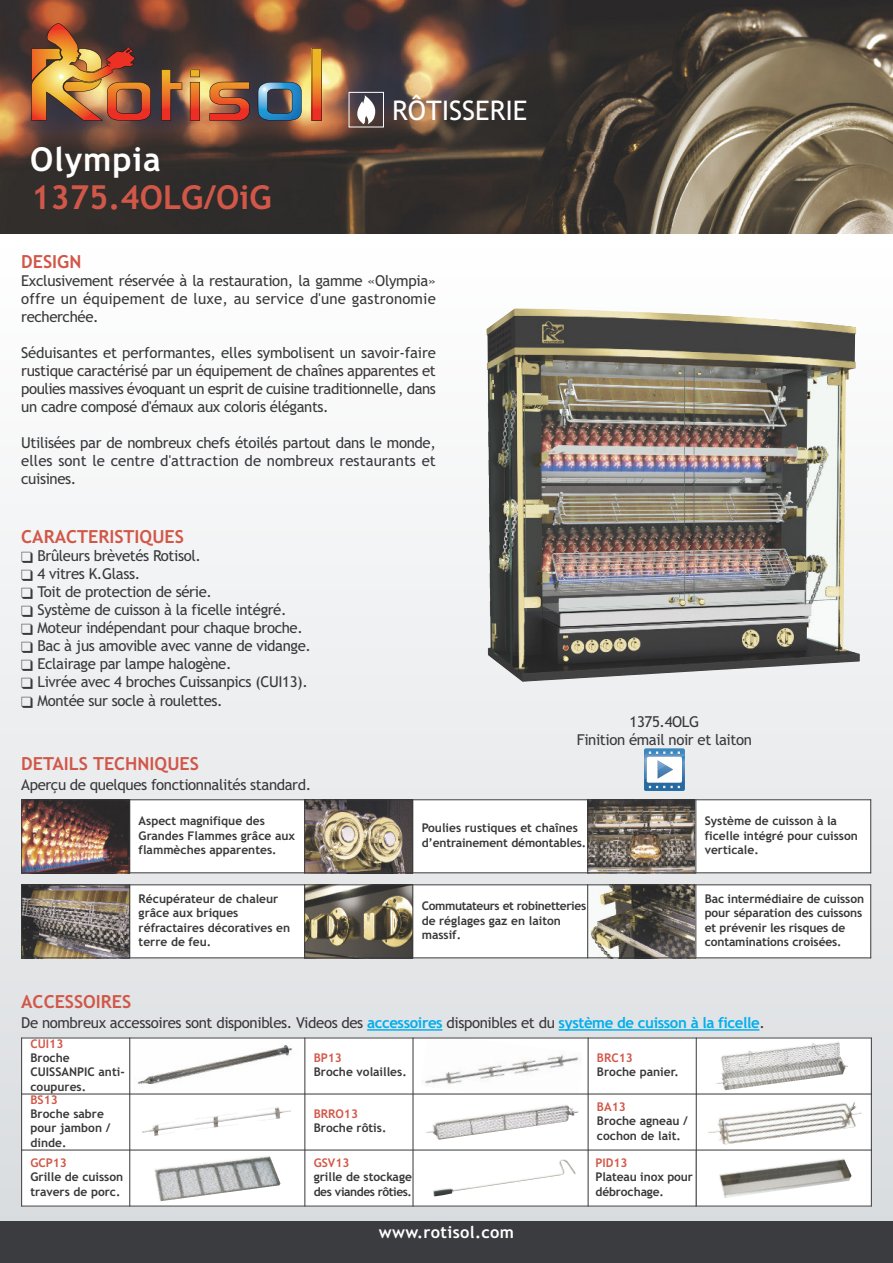
<style>
.page{position:relative;width:893px;height:1263px;background:#fff}
.page>*{position:absolute;margin:0;border:0;box-sizing:border-box;transform-origin:0 0}
.t1{font:700 33px "Trebuchet MS";color:#d15749}
.t2{font:700 33px "Trebuchet MS";letter-spacing:.025em;color:#fff}
.t3{font:27px "Trebuchet MS";color:#fff}
.t4{font:700 18px "Trebuchet MS";color:#d15749}
.t5{font:700 16.5px "Trebuchet MS";letter-spacing:.02em;color:#fff}
.t6{font:15px/18px "Trebuchet MS";letter-spacing:-.025em;color:#39383a;text-align:justify}
.t7{font:700 12px/14.4px "Trebuchet MS";color:#39383a}
.t8{font:700 12px/14.4px "Trebuchet MS";letter-spacing:-.03em;color:#39383a}
.t9{font:700 12px "Trebuchet MS";color:#d15749}
.s1{font-weight:700;color:#00afed}
</style>
<div class="page">
<div style="left:0;top:1220px;width:893px;height:43px;background:#3a3c3f"></div>
<div style="left:0;top:234px;width:893px;height:986px;background:linear-gradient(to bottom,#fff,#d9dcdf)"></div>
<img style="left:0;top:0;width:893px;height:234px">
<svg style="left:312px;top:48px;width:10px;height:73px"></svg>
<svg style="left:258px;top:82px;width:44px;height:39px"></svg>
<svg style="left:209px;top:82px;width:41px;height:39px"></svg>
<svg style="left:190px;top:70px;width:10px;height:51px"></svg>
<svg style="left:161px;top:69px;width:21px;height:52px"></svg>
<img style="left:31px;top:23px;width:120px;height:98px">
<div style="left:349px;top:92px;width:35px;height:35px;border:1px solid #fff"></div>
<svg style="left:357px;top:95px;width:18px;height:29px"></svg>
<img style="left:486px;top:308px;width:374px;height:374px">
<hr style="left:367px;top:1029px;width:75px;height:2px;background:#00afed">
<hr style="left:559px;top:1029px;width:200px;height:2px;background:#00afed">
<div style="left:21px;top:1037px;width:109px;height:57px;background:#fff"></div>
<img style="left:130px;top:1038px;width:174px;height:56px">
<div style="left:305px;top:1037px;width:108px;height:57px;background:#fff"></div>
<div style="left:413px;top:1037px;width:175px;height:57px;background:#fff"></div>
<img style="left:421px;top:1038px;width:160px;height:56px">
<div style="left:588px;top:1037px;width:108px;height:57px;background:#fff"></div>
<div style="left:696px;top:1037px;width:176px;height:57px;background:#fff"></div>
<img style="left:716px;top:1042px;width:132px;height:48px">
<div style="left:21px;top:1094px;width:109px;height:56px;background:#fff"></div>
<div style="left:130px;top:1094px;width:175px;height:56px;background:#fff"></div>
<img style="left:142px;top:1107px;width:149px;height:29px">
<div style="left:305px;top:1094px;width:108px;height:56px;background:#fff"></div>
<div style="left:413px;top:1094px;width:175px;height:56px;background:#fff"></div>
<img style="left:425px;top:1105px;width:154px;height:35px">
<div style="left:588px;top:1094px;width:108px;height:56px;background:#fff"></div>
<div style="left:696px;top:1094px;width:176px;height:56px;background:#fff"></div>
<img style="left:708px;top:1102px;width:154px;height:43px">
<div style="left:21px;top:1150px;width:109px;height:56px;background:#fff"></div>
<div style="left:130px;top:1150px;width:175px;height:56px;background:#fff"></div>
<img style="left:154px;top:1156px;width:127px;height:45px">
<div style="left:305px;top:1150px;width:108px;height:56px;background:#fff"></div>
<div style="left:413px;top:1150px;width:175px;height:56px;background:#fff"></div>
<img style="left:433px;top:1159px;width:143px;height:37px">
<div style="left:587px;top:1150px;width:108px;height:56px;background:#fff"></div>
<div style="left:696px;top:1150px;width:176px;height:56px;background:#fff"></div>
<img style="left:719px;top:1158px;width:133px;height:40px">
<hr style="left:21px;top:1037px;width:1px;height:169px;background:#39383a">
<hr style="left:129px;top:1037px;width:1px;height:169px;background:#39383a">
<hr style="left:304px;top:1037px;width:1px;height:169px;background:#39383a">
<hr style="left:413px;top:1037px;width:1px;height:169px;background:#39383a">
<hr style="left:588px;top:1037px;width:1px;height:169px;background:#39383a">
<hr style="left:696px;top:1037px;width:1px;height:169px;background:#39383a">
<hr style="left:871px;top:1037px;width:1px;height:169px;background:#39383a">
<hr style="left:21px;top:1037px;width:851px;height:1px;background:#39383a">
<hr style="left:21px;top:1094px;width:851px;height:1px;background:#39383a">
<hr style="left:21px;top:1150px;width:851px;height:1px;background:#39383a">
<hr style="left:21px;top:1206px;width:851px;height:1px;background:#39383a">
<img style="left:22px;top:800px;width:107px;height:72px">
<div style="left:130px;top:799px;width:175px;height:74px;background:#fff"></div>
<img style="left:305px;top:800px;width:107px;height:72px">
<div style="left:413px;top:799px;width:175px;height:74px;background:#fff"></div>
<img style="left:588px;top:800px;width:107px;height:72px">
<div style="left:696px;top:799px;width:175px;height:74px;background:#fff"></div>
<hr style="left:21px;top:799px;width:1px;height:74px;background:#39383a">
<hr style="left:129px;top:799px;width:1px;height:74px;background:#39383a">
<hr style="left:304px;top:799px;width:1px;height:74px;background:#39383a">
<hr style="left:412px;top:799px;width:1px;height:74px;background:#39383a">
<hr style="left:587px;top:799px;width:1px;height:74px;background:#39383a">
<hr style="left:695px;top:799px;width:1px;height:74px;background:#39383a">
<hr style="left:870px;top:799px;width:1px;height:74px;background:#39383a">
<hr style="left:21px;top:799px;width:850px;height:1px;background:#39383a">
<hr style="left:21px;top:872px;width:850px;height:1px;background:#39383a">
<img style="left:22px;top:885px;width:107px;height:72px">
<div style="left:130px;top:884px;width:175px;height:74px;background:#fff"></div>
<img style="left:305px;top:885px;width:107px;height:72px">
<div style="left:413px;top:884px;width:175px;height:74px;background:#fff"></div>
<img style="left:588px;top:885px;width:107px;height:72px">
<div style="left:696px;top:884px;width:175px;height:74px;background:#fff"></div>
<hr style="left:21px;top:884px;width:1px;height:74px;background:#39383a">
<hr style="left:129px;top:884px;width:1px;height:74px;background:#39383a">
<hr style="left:304px;top:884px;width:1px;height:74px;background:#39383a">
<hr style="left:412px;top:884px;width:1px;height:74px;background:#39383a">
<hr style="left:587px;top:884px;width:1px;height:74px;background:#39383a">
<hr style="left:695px;top:884px;width:1px;height:74px;background:#39383a">
<hr style="left:870px;top:884px;width:1px;height:74px;background:#39383a">
<hr style="left:21px;top:884px;width:850px;height:1px;background:#39383a">
<hr style="left:21px;top:957px;width:850px;height:1px;background:#39383a">
<svg style="left:644px;top:748px;width:41px;height:43px"></svg>
<h1 class="t2" style="left:30px;top:141px;width:132px">Olympia</h1>
<h1 class="t1" style="left:31px;top:179px;width:242px">1375.4OLG/OiG</h1>
<h2 class="t3" style="left:392px;top:95px;width:137px">RÔTISSERIE</h2>
<p class="t4" style="left:21px;top:252px;width:62px">DESIGN</p>
<p class="t6" style="left:21px;top:272px;width:416px">Exclusivement réservée à la restauration, la gamme «Olympia» offre un équipement de luxe, au service d'une gastronomie recherchée.</p>
<p class="t6" style="left:21px;top:344px;width:416px">Séduisantes et performantes, elles symbolisent un savoir-faire rustique caractérisé par un équipement de chaînes apparentes et poulies massives évoquant un esprit de cuisine traditionnelle, dans un cadre composé d'émaux aux coloris élégants.</p>
<p class="t6" style="left:21px;top:434px;width:416px">Utilisées par de nombreux chefs étoilés partout dans le monde, elles sont le centre d'attraction de nombreux restaurants et cuisines.</p>
<p class="t4" style="left:21px;top:526px;width:164px">CARACTERISTIQUES</p>
<p class="t6" style="left:21px;top:547px;width:181px">❑ Brûleurs brèvetés Rotisol.</p>
<p class="t6" style="left:21px;top:565px;width:121px">❑ 4 vitres K.Glass.</p>
<p class="t6" style="left:21px;top:583px;width:192px">❑ Toit de protection de série.</p>
<p class="t6" style="left:21px;top:601px;width:267px">❑ Système de cuisson à la ficelle intégré.</p>
<p class="t6" style="left:21px;top:619px;width:283px">❑ Moteur indépendant pour chaque broche.</p>
<p class="t6" style="left:21px;top:637px;width:291px">❑ Bac à jus amovible avec vanne de vidange.</p>
<p class="t6" style="left:21px;top:655px;width:212px">❑ Eclairage par lampe halogène.</p>
<p class="t6" style="left:21px;top:673px;width:288px">❑ Livrée avec 4 broches Cuissanpics (CUI13).</p>
<p class="t6" style="left:21px;top:692px;width:203px">❑ Montée sur socle à roulettes.</p>
<p class="t6" style="left:577px;top:713px;width:177px;text-align:center">1375.4OLG<br>Finition émail noir et laiton</p>
<p class="t4" style="left:21px;top:753px;width:179px">DETAILS TECHNIQUES</p>
<p class="t6" style="left:21px;top:775px;width:291px">Aperçu de quelques fonctionnalités standard.</p>
<p class="t7" style="left:139px;top:814px;width:158px">Aspect magnifique des<br>Grandes Flammes grâce aux flammèches apparentes.</p>
<p class="t7" style="left:422px;top:821px;width:166px">Poulies rustiques et chaînes d’entrainement démontables.</p>
<p class="t7" style="left:705px;top:814px;width:155px">Système de cuisson à la ficelle intégré pour cuisson verticale.</p>
<p class="t7" style="left:139px;top:891px;width:153px">Récupérateur de chaleur grâce aux briques réfractaires décoratives en terre de feu.</p>
<p class="t8" style="left:422px;top:899px;width:166px">Commutateurs et robinetteries de réglages gaz en laiton massif.</p>
<p class="t7" style="left:705px;top:891px;width:161px">Bac intermédiaire de cuisson pour séparation des cuissons et prévenir les risques de contaminations croisées.</p>
<p class="t4" style="left:21px;top:991px;width:112px">ACCESSOIRES</p>
<p class="t6" style="left:21px;top:1014px;width:745px">De nombreux accessoires sont disponibles. Videos des <span class="s1">accessoires</span> disponibles et du <span class="s1">système de cuisson à la ficelle</span>.</p>
<p class="t9" style="left:31px;top:1036px;width:34px">CUI13</p>
<p class="t7" style="left:31px;top:1051px;width:96px">Broche<br>CUISSANPIC anti&shy;coupures.</p>
<p class="t9" style="left:314px;top:1051px;width:30px">BP13</p>
<p class="t9" style="left:597px;top:1051px;width:37px">BRC13</p>
<p class="t7" style="left:597px;top:1065px;width:83px">Broche panier.</p>
<p class="t7" style="left:314px;top:1065px;width:95px">Broche volailles.</p>
<p class="t9" style="left:31px;top:1092px;width:29px">BS13</p>
<p class="t7" style="left:31px;top:1107px;width:81px">Broche sabre pour jambon / dinde.</p>
<p class="t9" style="left:314px;top:1107px;width:46px">BRRO13</p>
<p class="t9" style="left:597px;top:1100px;width:30px">BA13</p>
<p class="t7" style="left:597px;top:1114px;width:93px">Broche agneau / cochon de lait.</p>
<p class="t7" style="left:314px;top:1121px;width:74px">Broche rôtis.</p>
<p class="t9" style="left:31px;top:1156px;width:38px">GCP13</p>
<p class="t7" style="left:31px;top:1170px;width:94px">Grille de cuisson travers de porc.</p>
<p class="t9" style="left:314px;top:1156px;width:37px">GSV13</p>
<p class="t7" style="left:314px;top:1170px;width:100px">grille de stockage des viandes rôties.</p>
<p class="t5" style="left:379px;top:1223px;width:137px">www.rotisol.com</p>
<p class="t9" style="left:595px;top:1156px;width:34px">PID13</p>
<p class="t7" style="left:595px;top:1170px;width:99px">Plateau inox pour débrochage.</p>
</div>
